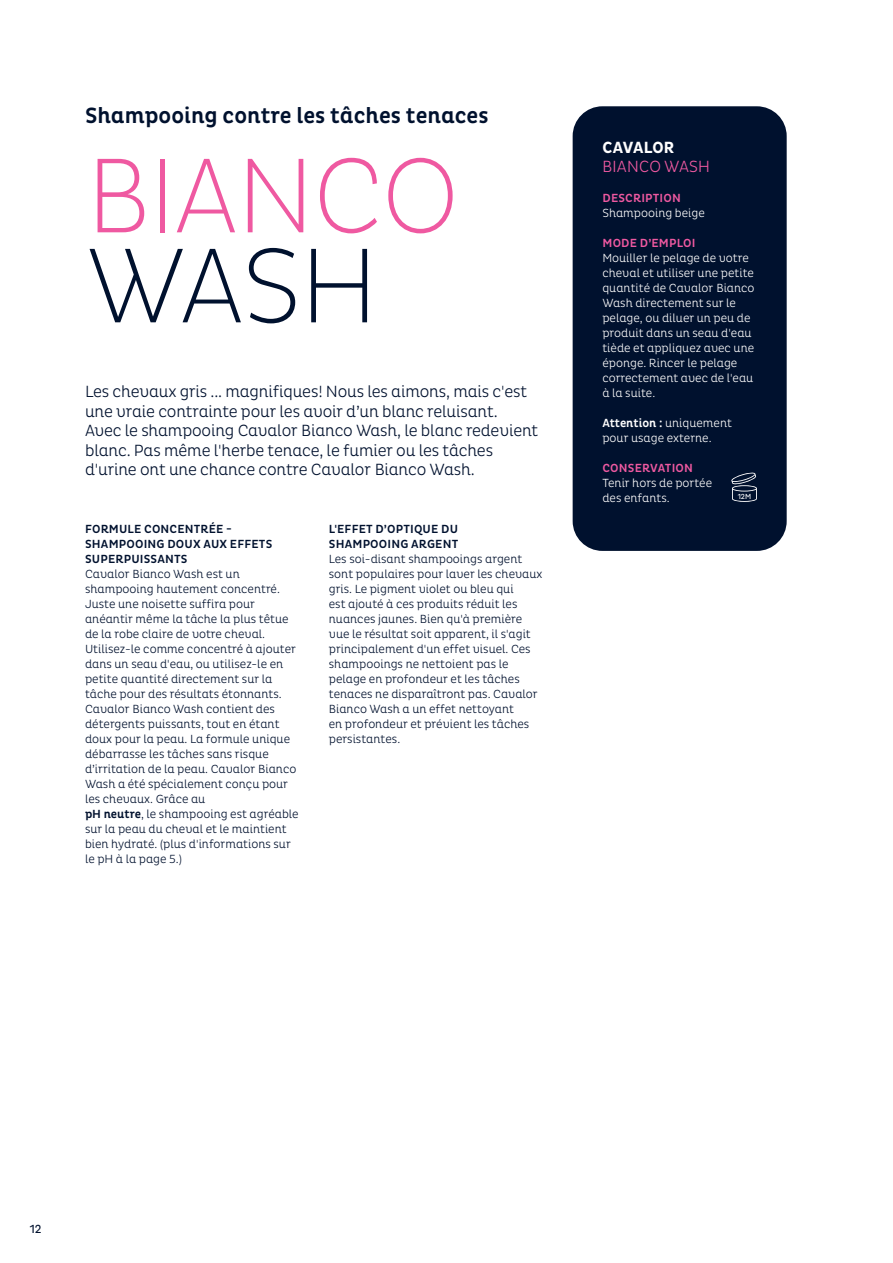
<style>
.page{position:relative;width:893px;height:1263px;background:#fff}
.page>*{position:absolute;margin:0;border:0;box-sizing:border-box;transform-origin:0 0}
.Product{font:200 108px/90px "Pluto Cond";letter-spacing:-.025em;color:#ef59a1}
.Introtitel{font:500 22.5px "Pluto Cond";color:#00112e}
.Inleiding{font:300 16.5px/19.5px "Pluto Cond";letter-spacing:-.01em;color:#00112e}
.t1{font:300 16.5px/19.5px "Pluto Sans Cond";letter-spacing:.015em;color:#ef59a1}
.Body{font:300 12px/15px "Pluto Cond";color:#00112e}
.Body_-_Wit{font:300 12px/15px "Pluto Cond";color:#fff}
.Titel{font:500 12px/15px "Pluto Cond";letter-spacing:.015em;color:#00112e}
.Titel-2{font:500 12px "Pluto Cond";letter-spacing:.015em;color:#ef59a1}
.t2{font:condensed 12px "Pluto";color:#00112e}
.t3{font:7.5px "Pluto Sans Cond";color:#fff}
.s1{color:#00112e}
.s2{font-weight:500}
.s3{font-weight:700;color:#fff}
</style>
<div class="page">
<hr style="left:892px;top:0;width:1px;height:1263px;background:#00112e">
<div style="left:573px;top:106px;width:214px;height:445px;background:#00112e;border-radius:30px"></div>
<svg style="left:731px;top:472px;width:26px;height:30px"></svg>
<p class="Introtitel" style="left:85px;top:103px;width:405px">Shampooing contre les tâches tenaces</p>
<p class="Product" style="left:86px;top:151px;width:376px">BIANCO<br><span class="s1">WASH</span></p>
<p class="Inleiding" style="left:85px;top:382px;width:455px">Les chevaux gris ... magnifiques! Nous les aimons, mais c'est une vraie contrainte pour les avoir d’un blanc reluisant.<br>Avec le shampooing Cavalor Bianco Wash, le blanc redevient blanc. Pas même l'herbe tenace, le fumier ou les tâches d'urine ont une chance contre Cavalor Bianco Wash.</p>
<p class="Titel" style="left:85px;top:521px;width:189px">FORMULE CONCENTRÉE -<br>SHAMPOOING DOUX AUX EFFETS<br>SUPERPUISSANTS</p>
<p class="Body" style="left:85px;top:566px;width:215px">Cavalor Bianco Wash est un shampooing hautement concentré.<br>Juste une noisette suffira pour anéantir même la tâche la plus têtue de la robe claire de votre cheval.<br>Utilisez-le comme concentré à ajouter dans un seau d'eau, ou utilisez-le en petite quantité directement sur la tâche pour des résultats étonnants.<br>Cavalor Bianco Wash contient des détergents puissants, tout en étant doux pour la peau. La formule unique débarrasse les tâches sans risque d’irritation de la peau. Cavalor Bianco Wash a été spécialement conçu pour les chevaux. Grâce au<br><span class="s2">pH neutre</span>, le shampooing est agréable sur la peau du cheval et le maintient bien hydraté. (plus d'informations sur le pH à la page 5.)</p>
<p class="Titel" style="left:329px;top:521px;width:131px">L'EFFET D’OPTIQUE DU<br>SHAMPOOING ARGENT</p>
<p class="Body" style="left:329px;top:551px;width:215px">Les soi-disant shampooings argent sont populaires pour laver les chevaux gris. Le pigment violet ou bleu qui<br>est ajouté à ces produits réduit les nuances jaunes. Bien qu'à première vue le résultat soit apparent, il s'agit principalement d'un effet visuel. Ces shampooings ne nettoient pas le pelage en profondeur et les tâches tenaces ne disparaîtront pas. Cavalor Bianco Wash a un effet nettoyant<br>en profondeur et prévient les tâches persistantes.</p>
<p class="t1" style="left:602px;top:137px;width:109px"><span class="s3">CAVALOR<br></span>BIANCO WASH</p>
<p class="Titel-2" style="left:602px;top:191px;width:80px">DESCRIPTION</p>
<p class="Body_-_Wit" style="left:602px;top:206px;width:104px">Shampooing beige</p>
<p class="Titel-2" style="left:602px;top:236px;width:94px">MODE D’EMPLOI</p>
<p class="Body_-_Wit" style="left:602px;top:251px;width:154px">Mouiller le pelage de votre cheval et utiliser une petite quantité de Cavalor Bianco<br>Wash directement sur le pelage, ou diluer un peu de produit dans un seau d'eau tiède et appliquez avec une éponge. Rincer le pelage correctement avec de l'eau à la suite.</p>
<p class="Body_-_Wit" style="left:602px;top:415px;width:131px"><span class="s2">Attention :</span> uniquement pour usage externe.</p>
<p class="Titel-2" style="left:602px;top:461px;width:92px">CONSERVATION</p>
<p class="Body_-_Wit" style="left:602px;top:475px;width:111px">Tenir hors de portée des enfants.</p>
<p class="t3" style="left:738px;top:492px;width:15px">12M</p>
<p class="t2" style="left:30px;top:1222px;width:13px">12</p>
</div>
